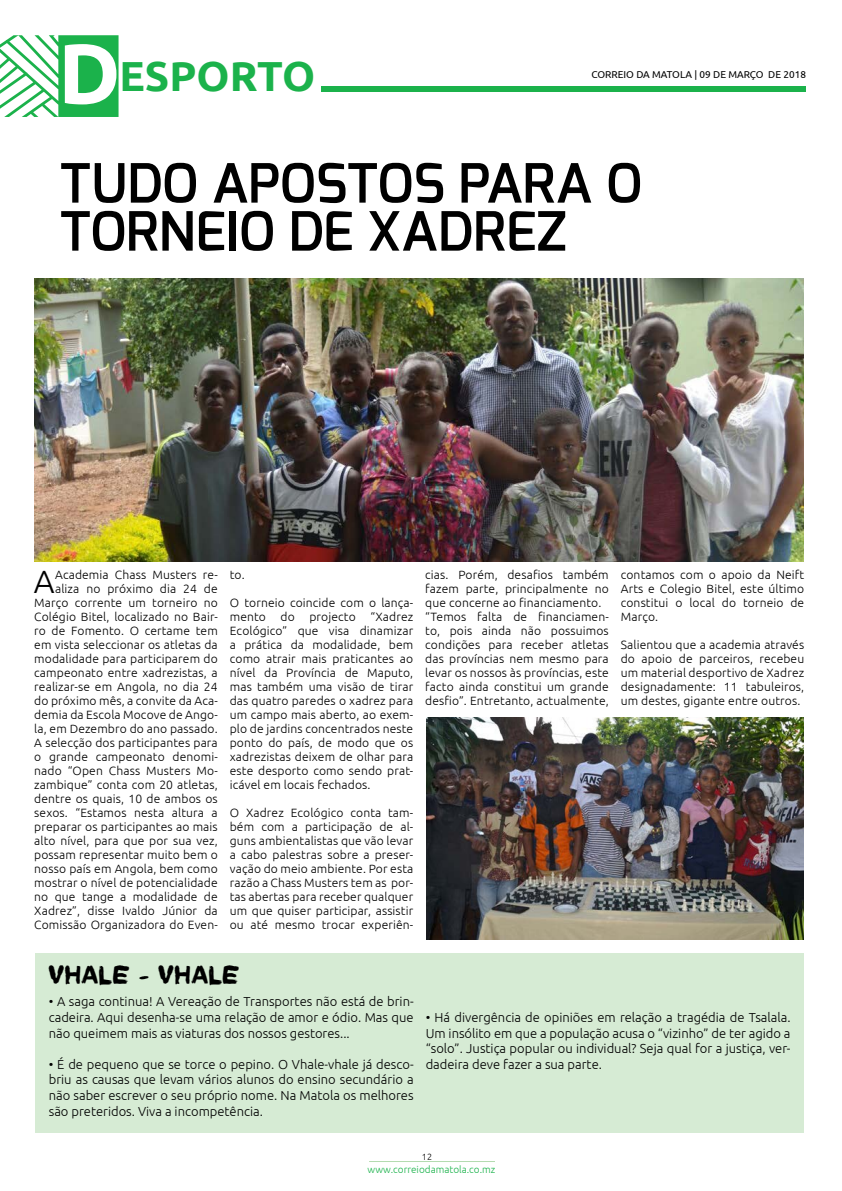
<style>
.page{position:relative;width:842px;height:1191px;background:#fff}
.page>*{position:absolute;margin:0;border:0;box-sizing:border-box;transform-origin:0 0}
.t1{font:600 54px/48px "Exo";color:#000}
.t2{font:700 42px "Ubuntu";color:#1bb24b}
.t3{font:300 32.2px "Ubuntu";color:#000}
.t4{font:22px "Newrotic";color:#000}
.t5{font:300 13px/15.6px "Ubuntu";color:#000;text-align:justify}
.t6{font:300 12px/14px "Ubuntu";letter-spacing:.01em;color:#000;text-align:justify}
.t7{font:10px "Ubuntu";color:#000}
.t8{font:300 10px "Ubuntu";color:#1bb24b}
.t9{font:300 9px "Ubuntu";color:#000}
.s1{font-size:85px;color:#fff}
</style>
<div class="page">
<svg style="left:0;top:35px;width:119px;height:82px"></svg>
<hr style="left:369px;top:1161px;width:126px;height:1px;background:#b4dbb0">
<div style="left:322px;top:86px;width:484px;height:5px;background:#1bb24b"></div>
<img style="left:34px;top:279px;width:770px;height:282px">
<img style="left:427px;top:717px;width:377px;height:222px">
<div style="left:35px;top:953px;width:769px;height:179px;background:#d6ebd4"></div>
<h2 class="t2" style="left:58px;top:51px;width:259px"><span class="s1">D</span>ESPORTO</h2>
<p class="t7" style="left:591px;top:69px;width:216px">CORREIO DA MATOLA | 09 DE MARÇO DE 2018</p>
<h1 class="t1" style="left:59px;top:159px;width:584px">TUDO APOSTOS PARA O<br>TORNEIO DE XADREZ</h1>
<p class="t6" style="left:34px;top:568px;width:185px;text-align:right">Academia Chass Musters re&shy;aliza no próximo dia 24 de<br>Março corrente um torneiro no<br>Colégio Bitel, localizado no Bair&shy;ro de Fomento. O certame tem em vista seleccionar os atletas da modalidade para participarem do campeonato entre xadrezistas, a realizar-se em Angola, no dia 24 do próximo mês, a convite da Aca&shy;demia da Escola Mocove de Ango&shy;la, em Dezembro do ano passado.<br>A selecção dos participantes para o grande campeonato denomi&shy;nado “Open Chass Musters Mo&shy;zambique” conta com 20 atletas, dentre os quais, 10 de ambos os sexos. “Estamos nesta altura a preparar os participantes ao mais alto nível, para que por sua vez, possam representar muito bem o nosso país em Angola, bem como mostrar o nível de potencialidade no que tange a modalidade de<br>Xadrez”, disse Ivaldo Júnior da<br>Comissão Organizadora do Even-</p>
<p class="t6" style="left:230px;top:568px;width:16px">to.</p>
<h3 class="t3" style="left:34px;top:562px;width:22px">A</h3>
<p class="t6" style="left:230px;top:595px;width:185px">O torneio coincide com o lança&shy;mento do projecto “Xadrez Ecológico” que visa dinamizar a prática da modalidade, bem como atrair mais praticantes ao nível da Província de Maputo, mas também uma visão de tirar das quatro paredes o xadrez para um campo mais aberto, ao exem&shy;plo de jardins concentrados neste ponto do país, de modo que os xadrezistas deixem de olhar para este desporto como sendo prat&shy;icável em locais fechados.</p>
<p class="t6" style="left:230px;top:805px;width:185px">O Xadrez Ecológico conta tam&shy;bém com a participação de al&shy;guns ambientalistas que vão levar a cabo palestras sobre a preser&shy;vação do meio ambiente. Por esta razão a Chass Musters tem as por&shy;tas abertas para receber qualquer um que quiser participar, assistir ou até mesmo trocar experiên-</p>
<p class="t6" style="left:425px;top:568px;width:185px;text-align:left">cias. Porém, desafios também fazem parte, principalmente no que concerne ao financiamento. “Temos falta de financiamen&shy;to, pois ainda não possuimos condições para receber atletas das províncias nem mesmo para levar os nossos às províncias, este facto ainda constitui um grande desfio”. Entretanto, actualmente,</p>
<p class="t6" style="left:621px;top:568px;width:185px">contamos com o apoio da Neift Arts e Colegio Bitel, este último constitui o local do torneio de Março.</p>
<p class="t6" style="left:621px;top:638px;width:185px">Salientou que a academia através do apoio de parceiros, recebeu um material desportivo de Xadrez designadamente: 11 tabuleiros, um destes, gigante entre outros.</p>
<h3 class="t4" style="left:49px;top:960px;width:193px">VHALE - VHALE</h3>
<p class="t5" style="left:49px;top:993px;width:366px">• A saga continua! A Vereação de Transportes não está de brin&shy;cadeira. Aqui desenha-se uma relação de amor e ódio. Mas que não queimem mais as viaturas dos nossos gestores...</p>
<p class="t5" style="left:49px;top:1056px;width:366px">• É de pequeno que se torce o pepino. O Vhale-vhale já desco&shy;briu as causas que levam vários alunos do ensino secundário a não saber escrever o seu próprio nome. Na Matola os melhores são preteridos. Viva a incompetência.</p>
<p class="t5" style="left:426px;top:1009px;width:366px">• Há divergência de opiniões em relação a tragédia de Tsalala.<br>Um insólito em que a população acusa o “vizinho” de ter agido a “solo”. Justiça popular ou individual? Seja qual for a justiça, ver&shy;dadeira deve fazer a sua parte.</p>
<p class="t9" style="left:422px;top:1151px;width:12px">12</p>
<p class="t8" style="left:367px;top:1163px;width:129px">www.correiodamatola.co.mz</p>
</div>
